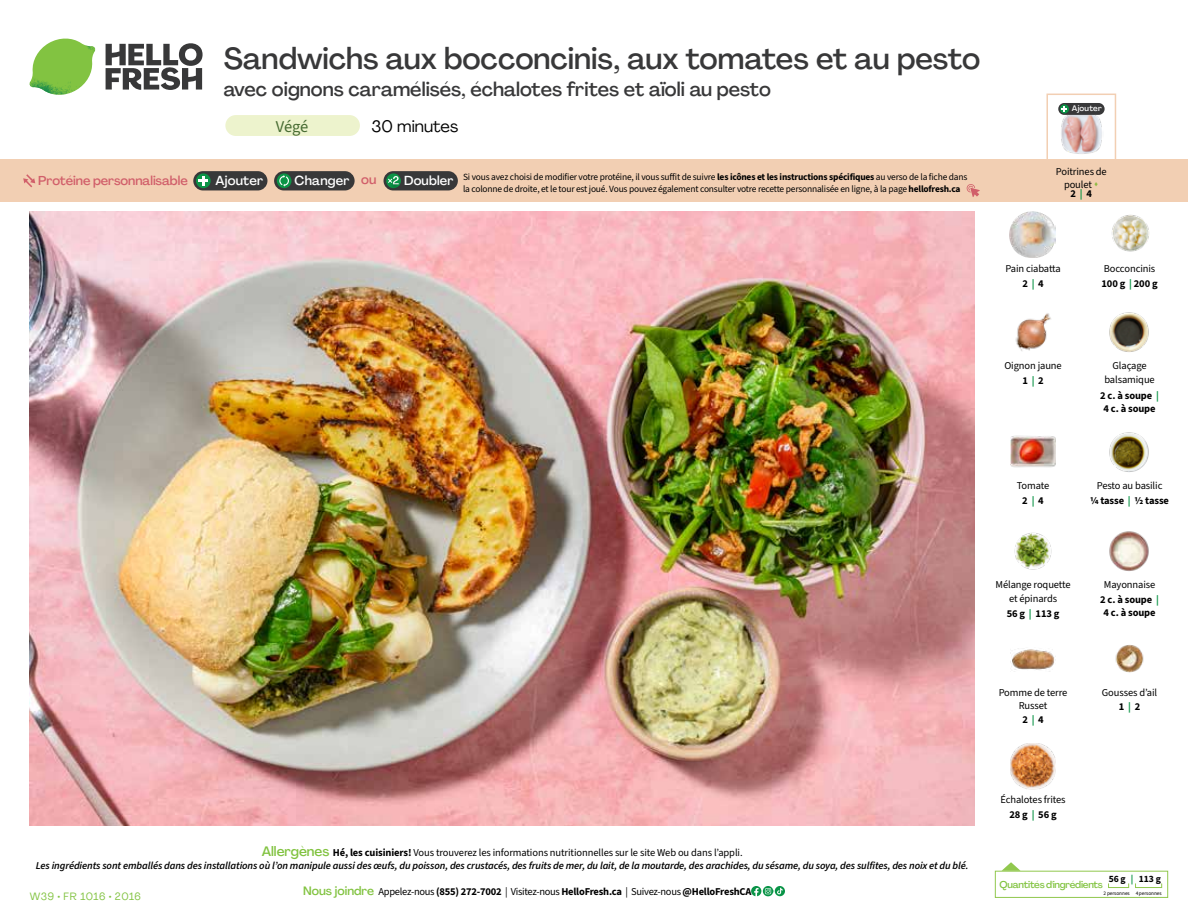
<style>
.page{position:relative;width:1188px;height:918px;background:#fff}
.page>*{position:absolute;margin:0;border:0;box-sizing:border-box;transform-origin:0 0}
.t1{font:500 30px "Agrandir";color:#383839}
.t2{font:500 19.5px "Agrandir";color:#383839}
.t3{font:16.5px "Agrandir";color:#000}
.t4{font:16.5px "Source Sans 3";color:#476b32}
.t5{font:500 12.9px "Agrandir";letter-spacing:.015em;color:#fff}
.t6{font:500 12.75px "Agrandir";letter-spacing:-.005em;color:#d15f6a}
.t7{font:italic 600 10.5px/13.5px "Source Sans 3";letter-spacing:-.01em;color:#000;text-align:center}
.t8{font:10.5px/14.9px "Source Sans 3";letter-spacing:-.01em;color:#000;text-align:center}
.t9{font:700 10.5px/13.5px "Source Sans 3";letter-spacing:-.02em;color:#000;text-align:center}
.t10{font:10.5px "Agrandir";letter-spacing:.05em;color:#82c341}
.t11{font:500 9.75px "Agrandir";letter-spacing:-.025em;color:#82c341}
.t12{font:700 9.6px "Source Sans 3";color:#000}
.t13{font:9.45px/12px "Source Sans 3";letter-spacing:-.02em;color:#000}
.t14{font:500 7.95px "Agrandir";letter-spacing:.025em;color:#fff}
.t15{font:5.25px "Source Sans 3";letter-spacing:-.01em;color:#000}
.s1{color:#d15f6a}
.s2{color:#8cba42}
.s3{color:#0b9446}
.s4{font-weight:700}
.s5{font-weight:700;color:#0b9446}
.s6{font-family:"Agrandir";font-weight:500;font-style:normal;font-size:13.5px;color:#82c341}
.s7{font-weight:700;font-style:normal}
.s8{font-weight:400;font-style:normal}
.s9{font-family:"Agrandir";font-weight:500;font-size:12px;color:#82c341}
.s10{font-weight:400}
</style>
<div class="page">
<svg style="left:106px;top:43px;width:97px;height:47px"></svg>
<svg style="left:34px;top:39px;width:59px;height:38px"></svg>
<img style="left:65px;top:39px;width:30px;height:25px">
<img style="left:33px;top:60px;width:56px;height:10px">
<img style="left:29px;top:64px;width:58px;height:31px">
<img style="left:64px;top:70px;width:25px;height:24px">
<img style="left:30px;top:211px;width:945px;height:615px">
<svg style="left:775px;top:886px;width:10px;height:10px"></svg>
<svg style="left:751px;top:886px;width:32px;height:10px"></svg>
<svg style="left:1002px;top:862px;width:19px;height:9px"></svg>
<div style="left:995px;top:871px;width:173px;height:27px;border:1px solid #91c84e"></div>
<div style="left:1108px;top:883px;width:21px;height:5px;border:1px solid #91c84e"></div>
<div style="left:1135px;top:883px;width:27px;height:5px;border:1px solid #91c84e"></div>
<img style="left:1015px;top:313px;width:36px;height:38px">
<img style="left:1109px;top:312px;width:40px;height:40px">
<img style="left:1011px;top:435px;width:45px;height:33px">
<img style="left:1109px;top:432px;width:40px;height:40px">
<img style="left:1014px;top:532px;width:38px;height:38px">
<img style="left:1109px;top:531px;width:40px;height:40px">
<img style="left:1011px;top:648px;width:45px;height:22px">
<img style="left:1011px;top:744px;width:45px;height:45px">
<img style="left:1112px;top:215px;width:37px;height:37px">
<img style="left:1010px;top:212px;width:45px;height:45px">
<img style="left:1115px;top:645px;width:29px;height:28px">
<div style="left:0;top:160px;width:1188px;height:42px;background:#f2cfb3"></div>
<svg style="left:23px;top:174px;width:12px;height:13px"></svg>
<div style="left:384px;top:171px;width:74px;height:19px;background:#383839;border-radius:10px"></div>
<svg style="left:386px;top:173px;width:15px;height:15px"></svg>
<div style="left:389px;top:180px;width:11px;height:11px;background:#000;opacity:.35"></div>
<svg style="left:387px;top:176px;width:12px;height:8px"></svg>
<div style="left:274px;top:171px;width:81px;height:19px;background:#383839;border-radius:10px"></div>
<svg style="left:277px;top:173px;width:15px;height:15px"></svg>
<svg style="left:279px;top:175px;width:10px;height:12px"></svg>
<div style="left:193px;top:171px;width:74px;height:19px;background:#383839;border-radius:10px"></div>
<svg style="left:196px;top:173px;width:15px;height:15px"></svg>
<svg style="left:198px;top:176px;width:10px;height:10px"></svg>
<svg style="left:967px;top:184px;width:13px;height:13px"></svg>
<div style="left:1046px;top:94px;width:70px;height:69px;border:2px solid #f2cfb3"></div>
<img style="left:1061px;top:114px;width:41px;height:40px">
<div style="left:1058px;top:103px;width:47px;height:12px;background:#383839;border-radius:6px"></div>
<svg style="left:1060px;top:104px;width:9px;height:9px"></svg>
<svg style="left:1061px;top:106px;width:6px;height:6px"></svg>
<div style="left:225px;top:115px;width:135px;height:21px;background:#edf3cd;border-radius:10px"></div>
<h1 class="t1" style="left:224px;top:40px;width:758px">Sandwichs aux bocconcinis, aux tomates et au pesto</h1>
<h2 class="t2" style="left:224px;top:77px;width:549px">avec oignons caramélisés, échalotes frites et aïoli au pesto</h2>
<h3 class="t3" style="left:372px;top:116px;width:88px">30 minutes</h3>
<h3 class="t4" style="left:276px;top:116px;width:34px">Végé</h3>
<p class="t14" style="left:1072px;top:104px;width:31px">Ajouter</p>
<p class="t6" style="left:38px;top:173px;width:151px">Protéine personnalisable</p>
<p class="t5" style="left:216px;top:172px;width:49px">Ajouter</p>
<p class="t5" style="left:295px;top:172px;width:83px">Changer <span class="s1">ou</span></p>
<p class="t5" style="left:404px;top:172px;width:51px">Doubler</p>
<p class="t8" style="left:1056px;top:164px;width:53px;line-height:13.5px">Poitrines de poulet <span class="s2">▲</span></p>
<p class="t9" style="left:1071px;top:187px;width:23px">2 <span class="s3">|</span> 4</p>
<p class="t13" style="left:463px;top:171px;width:506px">Si vous avez choisi de modifier votre protéine, il vous suffit de suivre <span class="s4">les icônes et les instructions spécifiques</span> au verso de la fiche dans la colonne de droite, et le tour est joué. Vous pouvez également consulter votre recette personnalisée en ligne, à la page <span class="s4">hellofresh.ca</span></p>
<p class="t8" style="left:1005px;top:260px;width:57px;line-height:15.6px">Pain ciabatta<br><span class="s4">2</span> <span class="s5">|</span> <span class="s4">4</span></p>
<p class="t8" style="left:1101px;top:260px;width:58px;line-height:15.6px;text-align:left">Bocconcinis<br><span class="s4">100 g</span> <span class="s5">|</span> <span class="s4">200 g</span></p>
<p class="t8" style="left:1004px;top:358px;width:59px">Oignon jaune<br><span class="s4">1</span> <span class="s5">|</span> <span class="s4">2</span></p>
<p class="t8" style="left:1104px;top:359px;width:52px;line-height:13.5px">Glaçage balsamique</p>
<p class="t9" style="left:1100px;top:389px;width:60px">2 c. à soupe <span class="s3">|<br></span>4 c. à soupe</p>
<p class="t8" style="left:1017px;top:478px;width:34px">Tomate<br><span class="s4">2</span> <span class="s5">|</span> <span class="s4">4</span></p>
<p class="t8" style="left:1090px;top:478px;width:80px">Pesto au basilic<br><span class="s4">¼ tasse</span> <span class="s5">|</span> <span class="s4">½ tasse</span></p>
<p class="t8" style="left:995px;top:578px;width:77px;line-height:13.5px">Mélange roquette et épinards</p>
<p class="t9" style="left:1007px;top:607px;width:54px">56 g <span class="s3">|</span> 113 g</p>
<p class="t8" style="left:1100px;top:577px;width:60px">Mayonnaise<br><span class="s4">2 c. à soupe</span> <span class="s5">|</span></p>
<p class="t9" style="left:1104px;top:606px;width:54px">4 c. à soupe</p>
<p class="t8" style="left:999px;top:685px;width:70px;line-height:13.8px">Pomme de terre<br>Russet<br><span class="s4">2</span> <span class="s5">|</span> <span class="s4">4</span></p>
<p class="t8" style="left:1102px;top:685px;width:57px">Gousses d’ail<br><span class="s4">1</span> <span class="s5">|</span> <span class="s4">2</span></p>
<p class="t7" style="left:36px;top:845px;width:934px"><span class="s6">Allergènes</span> <span class="s7">Hé, les cuisiniers!</span> <span class="s8">Vous trouverez les informations nutritionnelles sur le site Web ou dans l’appli.<br></span>Les ingrédients sont emballés dans des installations où l’on manipule aussi des œufs, du poisson, des crustacés, des fruits de mer, du lait, de la moutarde, des arachides, du sésame, du soya, des sulfites, des noix et du blé.</p>
<p class="t10" style="left:30px;top:890px;width:113px">W39 • FR 1016 • 2016</p>
<p class="t9" style="left:303px;top:885px;width:450px"><span class="s9">Nous joindre</span> <span class="s10">Appelez-nous</span> (855) 272-7002 <span class="s10">| Visitez-nous</span> HelloFresh.ca <span class="s10">| Suivez-nous</span> @HelloFreshCA</p>
<p class="t8" style="left:1000px;top:792px;width:67px">Échalotes frites<br><span class="s4">28g</span> <span class="s5">|</span> <span class="s4">56g</span></p>
<p class="t12" style="left:1109px;top:872px;width:54px">56 g <span class="s3">|</span> 113 g</p>
<p class="t15" style="left:1103px;top:890px;width:60px">2 personnes 4 personnes</p>
<p class="t11" style="left:1000px;top:878px;width:105px">Quantités d'ingrédients</p>
</div>
